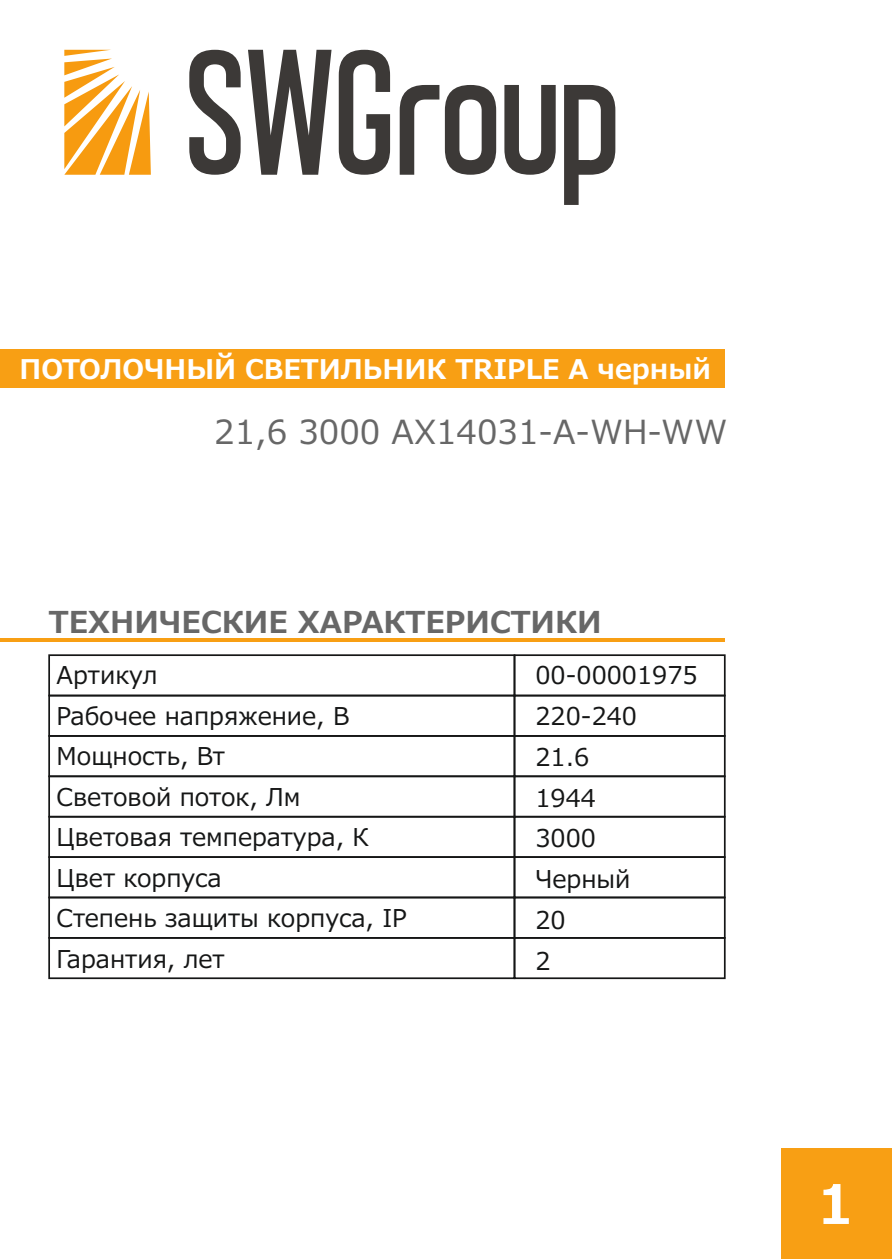
<style>
.page{position:relative;width:893px;height:1259px;background:#fff}
.page>*{position:absolute;margin:0;border:0;box-sizing:border-box;transform-origin:0 0}
.t1{font:700 54.3px "Meiryo";color:#fff}
.t2{font:33px "Meiryo";color:#676767}
.t3{font:700 30px "Meiryo";color:#676767}
.t4{font:700 27px "Meiryo";color:#fff}
.t5{font:24.3px/40.5px "Meiryo";color:#151616}
</style>
<div class="page">
<div style="left:0;top:349px;width:724px;height:39px;background:#f89f14"></div>
<svg style="left:248px;top:50px;width:84px;height:125px"></svg>
<svg style="left:339px;top:50px;width:51px;height:125px"></svg>
<svg style="left:189px;top:50px;width:52px;height:125px"></svg>
<svg style="left:64px;top:50px;width:87px;height:125px"></svg>
<svg style="left:400px;top:85px;width:39px;height:90px"></svg>
<svg style="left:445px;top:85px;width:51px;height:90px"></svg>
<svg style="left:504px;top:85px;width:52px;height:90px"></svg>
<svg style="left:564px;top:85px;width:51px;height:120px"></svg>
<div style="left:48px;top:654px;width:467px;height:42px;border:2px solid #151616"></div>
<div style="left:48px;top:694px;width:467px;height:43px;border:2px solid #151616"></div>
<div style="left:48px;top:735px;width:467px;height:42px;border:2px solid #151616"></div>
<div style="left:48px;top:775px;width:467px;height:42px;border:2px solid #151616"></div>
<div style="left:48px;top:816px;width:467px;height:42px;border:2px solid #151616"></div>
<div style="left:48px;top:856px;width:467px;height:42px;border:2px solid #151616"></div>
<div style="left:48px;top:896px;width:467px;height:42px;border:2px solid #151616"></div>
<div style="left:48px;top:937px;width:467px;height:42px;border:2px solid #151616"></div>
<div style="left:514px;top:654px;width:212px;height:42px;border:2px solid #151616"></div>
<div style="left:514px;top:694px;width:212px;height:43px;border:2px solid #151616"></div>
<div style="left:514px;top:735px;width:212px;height:42px;border:2px solid #151616"></div>
<div style="left:514px;top:775px;width:212px;height:42px;border:2px solid #151616"></div>
<div style="left:514px;top:816px;width:212px;height:42px;border:2px solid #151616"></div>
<div style="left:514px;top:856px;width:212px;height:42px;border:2px solid #151616"></div>
<div style="left:514px;top:896px;width:212px;height:42px;border:2px solid #151616"></div>
<div style="left:514px;top:937px;width:212px;height:42px;border:2px solid #151616"></div>
<div style="left:781px;top:1148px;width:110px;height:111px;background:#f89f14"></div>
<hr style="left:0;top:638px;width:724px;height:4px;background:#f89f14">
<p class="t4" style="left:20px;top:355px;width:693px">ПОТОЛОЧНЫЙ СВЕТИЛЬНИК TRIPLE А черный</p>
<h2 class="t2" style="left:214px;top:415px;width:515px">21,6 3000 AX14031-A-WH-WW</h2>
<p class="t3" style="left:49px;top:606px;width:554px">ТЕХНИЧЕСКИЕ ХАРАКТЕРИСТИКИ</p>
<p class="t5" style="left:57px;top:655px;width:352px">Артикул<br>Рабочее напряжение, В<br>Мощность, Вт<br>Световой поток, Лм<br>Цветовая температура, К<br>Цвет корпуса<br>Степень защиты корпуса, IP<br>Гарантия, лет</p>
<p class="t5" style="left:535px;top:655px;width:164px">00-00001975<br>220-240<br>21.6<br>1944<br>3000<br>Черный<br>20<br>2</p>
<h1 class="t1" style="left:817px;top:1176px;width:38px">1</h1>
</div>
